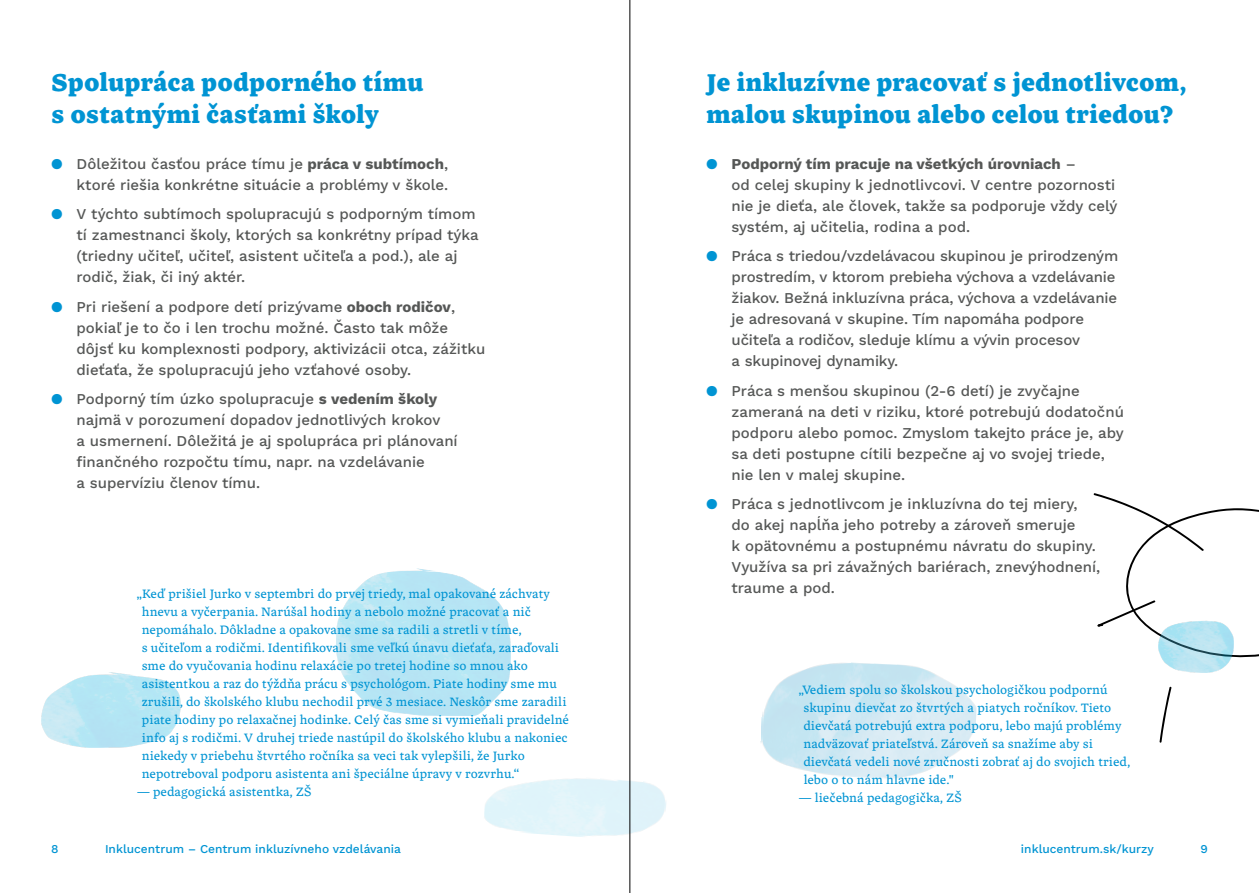
<style>
.page{position:relative;width:1259px;height:893px;background:#fff}
.page>*{position:absolute;margin:0;border:0;box-sizing:border-box;transform-origin:0 0}
.t1{font:900 27px/32.4px "Inka B Small";color:#0094d3}
.t2{font:500 15px/21px "Work Sans";color:#555756}
.t3{font:13.5px/18px "Inka B Small";color:#0094d3}
.t4{font:500 12px "Work Sans";color:#0094d3}
.s1{color:#0094d3}
.s2{font-weight:700}
</style>
<div class="page">
<img style="left:42px;top:672px;width:138px;height:75px">
<img style="left:336px;top:569px;width:174px;height:146px">
<img style="left:484px;top:771px;width:182px;height:72px">
<img style="left:760px;top:662px;width:217px;height:117px">
<svg style="left:1159px;top:686px;width:12px;height:57px"></svg>
<svg style="left:1093px;top:493px;width:166px;height:165px"></svg>
<img style="left:1158px;top:620px;width:75px;height:52px">
<hr style="left:629px;top:0;width:1px;height:893px;background:#000">
<h1 class="t1" style="left:51px;top:66px;width:374px">Spolupráca podporného tímu s ostatnými časťami školy</h1>
<p class="t2" style="left:51px;top:152px;width:399px;text-align:right"><span class="s1">●</span> Dôležitou časťou práce tímu je <span class="s2">práca v subtímoch</span>, ktoré riešia konkrétne situácie a problémy v škole.</p>
<p class="t2" style="left:77px;top:203px;width:404px;text-indent:-26px"><span class="s1">●</span> V týchto subtímoch spolupracujú s podporným tímom tí zamestnanci školy, ktorých sa konkrétny prípad týka (triedny učiteľ, učiteľ, asistent učiteľa a pod.), ale aj rodič, žiak, či iný aktér.</p>
<p class="t2" style="left:77px;top:296px;width:410px;text-indent:-26px"><span class="s1">●</span> Pri riešení a podpore detí prizývame <span class="s2">oboch rodičov</span>, pokiaľ je to čo i len trochu možné. Často tak môže dôjsť ku komplexnosti podpory, aktivizácii otca, zážitku dieťaťa, že spolupracujú jeho vzťahové osoby.</p>
<p class="t2" style="left:77px;top:388px;width:383px;text-indent:-26px"><span class="s1">●</span> Podporný tím úzko spolupracuje <span class="s2">s vedením školy </span>najmä v porozumení dopadov jednotlivých krokov<br>a usmernení. Dôležitá je aj spolupráca pri plánovaní finančného rozpočtu tímu, napr. na vzdelávanie<br>a supervíziu členov tímu.</p>
<p class="t3" style="left:142px;top:585px;width:429px;text-indent:-5px">„Keď prišiel Jurko v septembri do prvej triedy, mal opakované záchvaty hnevu a vyčerpania. Narúšal hodiny a nebolo možné pracovať a nič nepomáhalo. Dôkladne a opakovane sme sa radili a stretli v tíme,<br>s učiteľom a rodičmi. Identifikovali sme veľkú únavu dieťaťa, zaraďovali sme do vyučovania hodinu relaxácie po tretej hodine so mnou ako asistentkou a raz do týždňa prácu s psychológom. Piate hodiny sme mu zrušili, do školského klubu nechodil prvé 3 mesiace. Neskôr sme zaradili piate hodiny po relaxačnej hodinke. Celý čas sme si vymieňali pravidelné info aj s rodičmi. V druhej triede nastúpil do školského klubu a nakoniec niekedy v priebehu štvrtého ročníka sa veci tak vylepšili, že Jurko nepotreboval podporu asistenta ani špeciálne úpravy v rozvrhu.“</p>
<p class="t3" style="left:137px;top:782px;width:176px">— pedagogická asistentka, ZŠ</p>
<h1 class="t1" style="left:706px;top:66px;width:482px">Je inkluzívne pracovať s jednotlivcom, malou skupinou alebo celou triedou?</h1>
<p class="t2" style="left:731px;top:152px;width:387px;text-indent:-26px"><span class="s1">●</span> <span class="s2">Podporný tím pracuje na všetkých úrovniach</span> –<br>od celej skupiny k jednotlivcovi. V centre pozornosti nie je dieťa, ale človek, takže sa podporuje vždy celý systém, aj učitelia, rodina a pod.</p>
<p class="t2" style="left:731px;top:245px;width:388px;text-indent:-26px"><span class="s1">●</span> Práca s triedou/vzdelávacou skupinou je prirodzeným prostredím, v ktorom prebieha výchova a vzdelávanie žiakov. Bežná inkluzívna práca, výchova a vzdelávanie je adresovaná v skupine. Tím napomáha podpore učiteľa a rodičov, sleduje klímu a vývin procesov<br>a skupinovej dynamiky.</p>
<p class="t2" style="left:731px;top:380px;width:394px;text-indent:-26px"><span class="s1">●</span> Práca s menšou skupinou (2-6 detí) je zvyčajne zameraná na deti v riziku, ktoré potrebujú dodatočnú podporu alebo pomoc. Zmyslom takejto práce je, aby sa deti postupne cítili bezpečne aj vo svojej triede, nie len v malej skupine.</p>
<p class="t2" style="left:731px;top:493px;width:370px;text-indent:-26px"><span class="s1">●</span> Práca s jednotlivcom je inkluzívna do tej miery,<br>do akej napĺňa jeho potreby a zároveň smeruje<br>k opätovnému a postupnému návratu do skupiny.<br>Využíva sa pri závažných bariérach, znevýhodnení, traume a pod.</p>
<p class="t3" style="left:803px;top:681px;width:329px;text-indent:-5px">„Vediem spolu so školskou psychologičkou podpornú skupinu dievčat zo štvrtých a piatych ročníkov. Tieto dievčatá potrebujú extra podporu, lebo majú problémy nadväzovať priateľstvá. Zároveň sa snažíme aby si dievčatá vedeli nové zručnosti zobrať aj do svojich tried, lebo o to nám hlavne ide."</p>
<p class="t3" style="left:798px;top:789px;width:165px">— liečebná pedagogička, ZŠ</p>
<p class="t4" style="left:51px;top:840px;width:9px">8</p>
<p class="t4" style="left:105px;top:840px;width:297px">Inklucentrum – Centrum inkluzívneho vzdelávania</p>
<p class="t4" style="left:1021px;top:840px;width:134px">inklucentrum.sk/kurzy</p>
<p class="t4" style="left:1200px;top:840px;width:9px">9</p>
</div>
